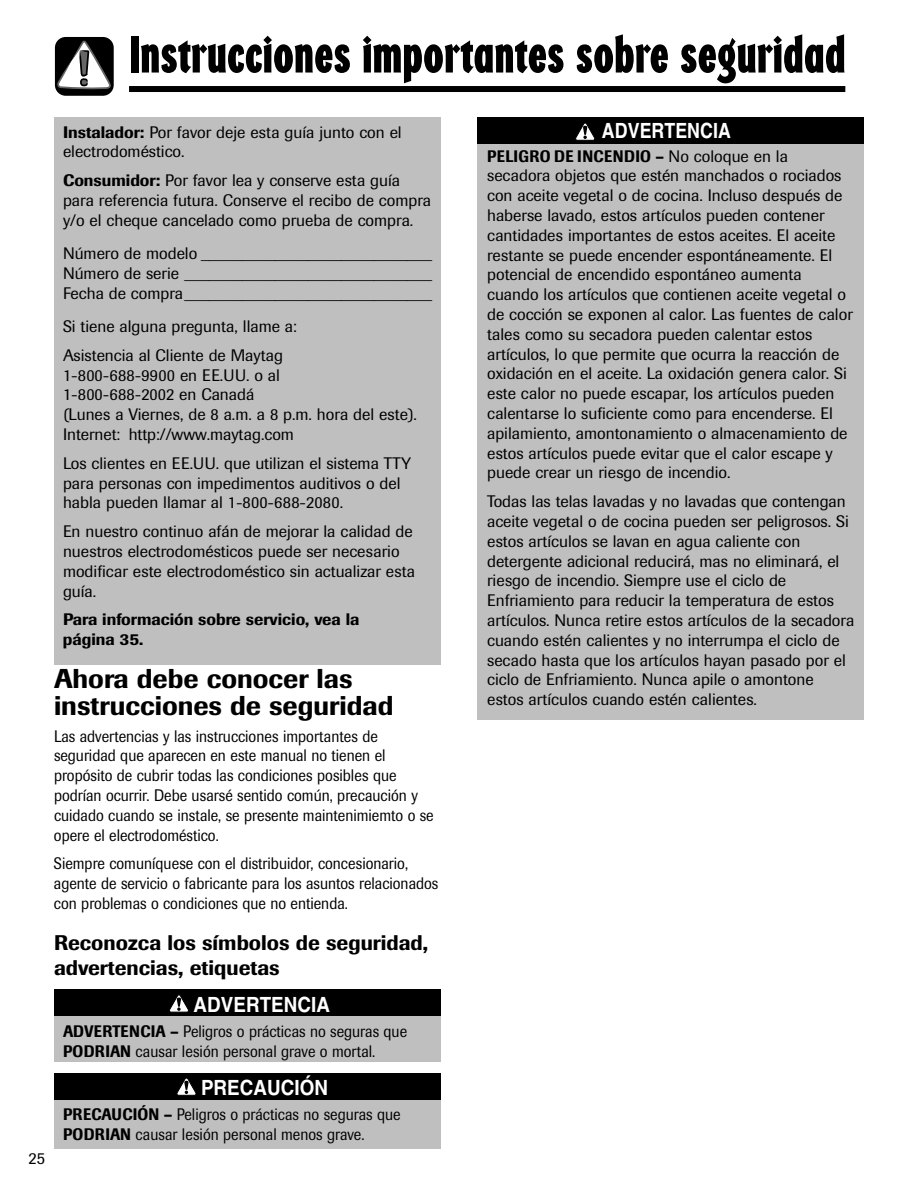
<style>
.page{position:relative;width:918px;height:1188px;background:#fff}
.page>*{position:absolute;margin:0;border:0;box-sizing:border-box;transform-origin:0 0}
.t1{font:54px "Regatta Condensed Plain";color:#000}
.t2{font:500 27px/27px "Imago";color:#000}
.t3{font:500 21px/25.2px "Imago";color:#000}
.t4{font:700 21px "Helvetica";color:#fff;scale:.9 1}
.t5{font:700 21px "Helvetica";color:#fff;scale:.85 1}
.t6{font:16.5px/19.8px "Imago";color:#000}
.t7{font:16.5px/19.8px "Imago";color:#000;scale:.9 1}
.t8{font:500 16.5px/19.8px "Imago";color:#000}
.s1{font-weight:500}
</style>
<div class="page">
<div style="left:55px;top:37px;width:59px;height:59px;background:#000;border-radius:11px"></div>
<svg style="left:57px;top:40px;width:55px;height:49px"></svg>
<div style="left:129px;top:86px;width:716px;height:6px;background:#000"></div>
<div style="left:477px;top:141px;width:387px;height:579px;background:#bfbfbf"></div>
<div style="left:477px;top:117px;width:387px;height:27px;background:#000"></div>
<svg style="left:575px;top:123px;width:20px;height:18px"></svg>
<div style="left:54px;top:117px;width:387px;height:547px;background:#bfbfbf"></div>
<div style="left:54px;top:1014px;width:387px;height:48px;background:#bfbfbf"></div>
<div style="left:54px;top:989px;width:387px;height:27px;background:#000"></div>
<svg style="left:170px;top:995px;width:19px;height:17px"></svg>
<div style="left:54px;top:1097px;width:387px;height:52px;background:#bfbfbf"></div>
<div style="left:54px;top:1073px;width:387px;height:27px;background:#000"></div>
<svg style="left:177px;top:1078px;width:19px;height:18px"></svg>
<p class="t6" style="left:28px;top:1149px;width:18px">25</p>
<h1 class="t1" style="left:129px;top:37px;width:718px">Instrucciones importantes sobre seguridad</h1>
<p class="t5" style="left:602px;top:122px;width:153px">ADVERTENCIA</p>
<p class="t6" style="left:487px;top:147px;width:367px"><span class="s1">PELIGRO DE INCENDIO –</span> No coloque en la secadora objetos que estén manchados o rociados con aceite vegetal o de cocina. Incluso después de haberse lavado, estos artículos pueden contener cantidades importantes de estos aceites. El aceite restante se puede encender espontáneamente. El potencial de encendido espontáneo aumenta cuando los artículos que contienen aceite vegetal o de cocción se exponen al calor. Las fuentes de calor tales como su secadora pueden calentar estos artículos, lo que permite que ocurra la reacción de oxidación en el aceite. La oxidación genera calor. Si este calor no puede escapar, los artículos pueden calentarse lo suficiente como para encenderse. El apilamiento, amontonamiento o almacenamiento de estos artículos puede evitar que el calor escape y puede crear un riesgo de incendio.</p>
<p class="t6" style="left:487px;top:493px;width:369px">Todas las telas lavadas y no lavadas que contengan aceite vegetal o de cocina pueden ser peligrosos. Si estos artículos se lavan en agua caliente con detergente adicional reducirá, mas no eliminará, el riesgo de incendio. Siempre use el ciclo de Enfriamiento para reducir la temperatura de estos artículos. Nunca retire estos artículos de la secadora cuando estén calientes y no interrumpa el ciclo de secado hasta que los artículos hayan pasado por el ciclo de Enfriamiento. Nunca apile o amontone<br>estos artículos cuando estén calientes.</p>
<p class="t6" style="left:63px;top:123px;width:340px"><span class="s1">Instalador:</span> Por favor deje esta guía junto con el electrodoméstico.</p>
<p class="t6" style="left:63px;top:172px;width:370px"><span class="s1">Consumidor:</span> Por favor lea y conserve esta guía para referencia futura. Conserve el recibo de compra y/o el cheque cancelado como prueba de compra.</p>
<p class="t6" style="left:63px;top:245px;width:371px;text-align:justify">Número de modelo ____________________________ Número de serie ______________________________ Fecha de compra______________________________</p>
<p class="t6" style="left:63px;top:313px;width:235px;line-height:28.8px">Si tiene alguna pregunta, llame a:<br>Asistencia al Cliente de Maytag</p>
<p class="t6" style="left:63px;top:366px;width:355px">1-800-688-9900 en EE.UU. o al<br>1-800-688-2002 en Canadá<br>(Lunes a Viernes, de 8 a.m. a 8 p.m. hora del este).<br>Internet: http://www.maytag.com</p>
<p class="t6" style="left:63px;top:454px;width:350px">Los clientes en EE.UU. que utilizan el sistema TTY para personas con impedimentos auditivos o del habla pueden llamar al 1-800-688-2080.</p>
<p class="t6" style="left:63px;top:523px;width:354px">En nuestro continuo afán de mejorar la calidad de nuestros electrodomésticos puede ser necesario modificar este electrodoméstico sin actualizar esta guía.</p>
<p class="t8" style="left:63px;top:611px;width:298px">Para información sobre servicio, vea la página 35.</p>
<h2 class="t2" style="left:54px;top:668px;width:341px">Ahora debe conocer las instrucciones de seguridad</h2>
<p class="t7" style="left:54px;top:727px;width:423px">Las advertencias y las instrucciones importantes de seguridad que aparecen en este manual no tienen el propósito de cubrir todas las condiciones posibles que podrían ocurrir. Debe usarsé sentido común, precaución y cuidado cuando se instale, se presente maintenimiemto o se opere el electrodoméstico.</p>
<p class="t7" style="left:54px;top:855px;width:429px">Siempre comuníquese con el distribuidor, concesionario, agente de servicio o fabricante para los asuntos relacionados con problemas o condiciones que no entienda.</p>
<p class="t3" style="left:54px;top:932px;width:376px">Reconozca los símbolos de seguridad, advertencias, etiquetas</p>
<p class="t4" style="left:194px;top:996px;width:153px">ADVERTENCIA</p>
<p class="t7" style="left:63px;top:1023px;width:384px"><span class="s1">ADVERTENCIA –</span> Peligros o prácticas no seguras que<br><span class="s1">PODRIAN</span> causar lesión personal grave o mortal.</p>
<p class="t4" style="left:201px;top:1079px;width:143px">PRECAUCIÓN</p>
<p class="t7" style="left:63px;top:1106px;width:377px"><span class="s1">PRECAUCIÓN –</span> Peligros o prácticas no seguras que<br><span class="s1">PODRIAN</span> causar lesión personal menos grave.</p>
</div>
